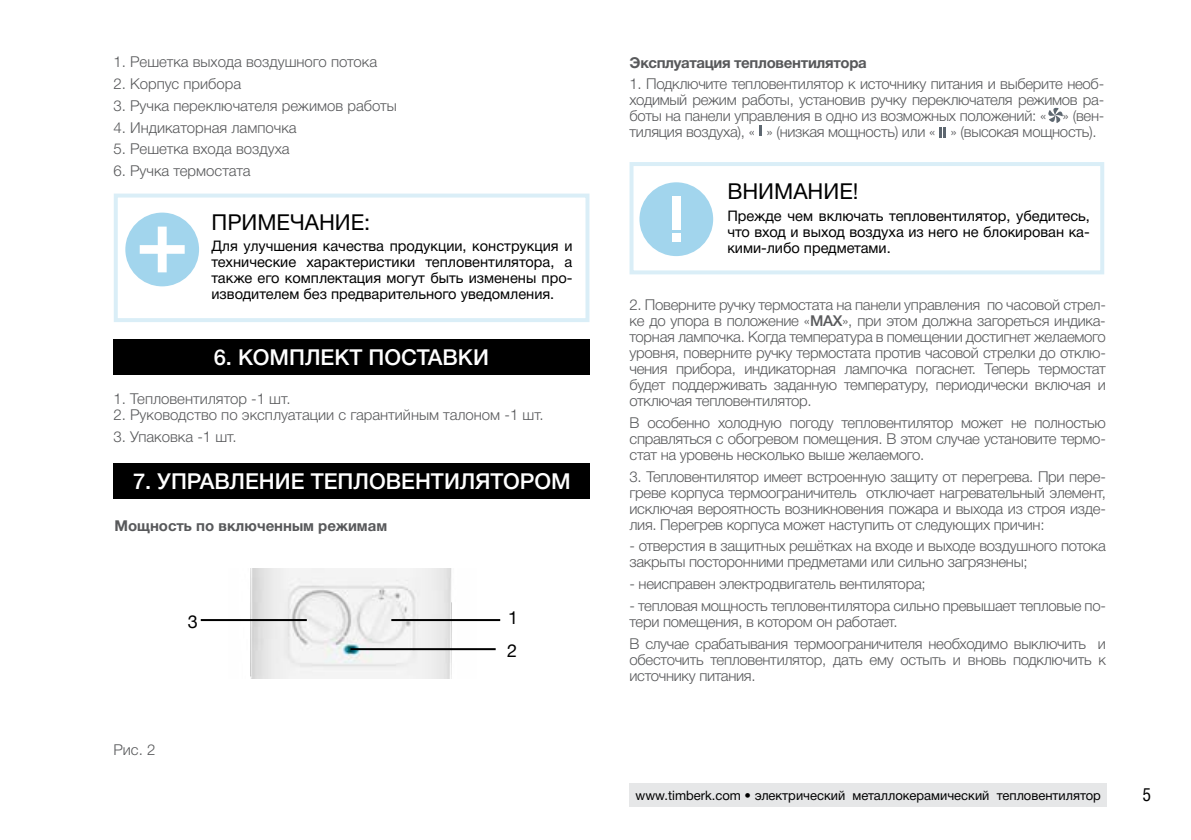
<style>
.page{position:relative;width:1191px;height:840px;background:#fff}
.page>*{position:absolute;margin:0;border:0;box-sizing:border-box;transform-origin:0 0}
.t1{font:500 22px "Helvetica Neue Cyr";color:#fff}
.t2{font:22px "Helvetica Neue Cyr";color:#000}
.t3{font:18px/32.6px "Helvetica Neue";color:#000}
.t4{font:18px "Helios Cond C";color:#000}
.t5{font:300 15px/16px "Helvetica Neue Cyr";letter-spacing:-.02em;color:#58595b;text-align:justify}
.t6{font:300 15px "Helvetica Neue Cyr";color:#58595b}
.t7{font:700 15px "Helvetica Neue Cyr";letter-spacing:-.02em;color:#58595b}
.t8{font:700 15px "Helvetica Neue Cyr";color:#58595b}
.t9{font:14.6px/16px "Helvetica Neue Cyr";color:#000;text-align:justify}
.t10{font:13px "Helvetica Neue Cyr";color:#000}
.s1{font-weight:500}
</style>
<div class="page">
<div style="left:113px;top:339px;width:476px;height:36px;background:#000"></div>
<div style="left:125px;top:212px;width:74px;height:74px;background:#a2d5ed;border-radius:50%"></div>
<svg style="left:140px;top:226px;width:45px;height:46px"></svg>
<div style="left:114px;top:193px;width:475px;height:129px;border:4px solid #a2d5ed"></div>
<div style="left:114px;top:463px;width:476px;height:35px;background:#000"></div>
<img style="left:228px;top:568px;width:249px;height:110px">
<hr style="left:391px;top:618px;width:109px;height:2px;background:#000">
<hr style="left:350px;top:647px;width:145px;height:2px;background:#000">
<hr style="left:201px;top:618px;width:106px;height:2px;background:#000">
<div style="left:629px;top:162px;width:475px;height:112px;border:4px solid #a2d5ed"></div>
<div style="left:639px;top:182px;width:74px;height:74px;background:#a2d5ed;border-radius:50%"></div>
<div style="left:672px;top:196px;width:9px;height:33px;background:#fff"></div>
<div style="left:672px;top:233px;width:9px;height:9px;background:#fff"></div>
<svg style="left:759px;top:125px;width:2px;height:11px"></svg>
<svg style="left:939px;top:127px;width:7px;height:11px"></svg>
<svg style="left:1048px;top:107px;width:15px;height:16px"></svg>
<div style="left:629px;top:782px;width:478px;height:24px;background:#e6e7e8"></div>
<p class="t6" style="left:113px;top:54px;width:265px">1. Решетка выхода воздушного потока</p>
<p class="t6" style="left:113px;top:76px;width:129px">2. Корпус прибора</p>
<p class="t6" style="left:113px;top:97px;width:285px">3. Ручка переключателя режимов работы</p>
<p class="t6" style="left:113px;top:119px;width:185px">4. Индикаторная лампочка</p>
<p class="t6" style="left:113px;top:141px;width:178px">5. Решетка входа воздуха</p>
<p class="t6" style="left:113px;top:162px;width:139px">6. Ручка термостата</p>
<h1 class="t2" style="left:211px;top:210px;width:160px">ПРИМЕЧАНИЕ:</h1>
<p class="t9" style="left:211px;top:238px;width:362px">Для улучшения качества продукции, конструкция и технические характеристики тепловентилятора, а также его комплектация могут быть изменены про&shy;изводителем без предварительного уведомления.</p>
<h1 class="t1" style="left:214px;top:345px;width:277px">6. КОМПЛЕКТ ПОСТАВКИ</h1>
<p class="t6" style="left:113px;top:390px;width:179px">1. Тепловентилятор -1 шт.</p>
<p class="t6" style="left:113px;top:406px;width:432px">2. Руководство по эксплуатации с гарантийным талоном -1 шт.</p>
<p class="t6" style="left:113px;top:428px;width:125px">3. Упаковка -1 шт.</p>
<h1 class="t1" style="left:133px;top:469px;width:439px">7. УПРАВЛЕНИЕ ТЕПЛОВЕНТИЛЯТОРОМ</h1>
<p class="t8" style="left:114px;top:517px;width:274px">Мощность по включенным режимам</p>
<p class="t3" style="left:188px;top:605px;width:12px">3</p>
<p class="t5" style="left:113px;top:741px;width:43px">Рис. 2</p>
<p class="t3" style="left:507px;top:601px;width:13px">1<br>2</p>
<p class="t7" style="left:629px;top:54px;width:239px">Эксплуатация тепловентилятора</p>
<p class="t5" style="left:629px;top:76px;width:476px">1. Подключите тепловентилятор к источнику питания и выберите необ&shy;ходимый режим работы, установив ручку переключателя режимов ра&shy;боты на панели управления в одно из возможных положений: « » (вен&shy;тиляция воздуха), « » (низкая мощность) или « » (высокая мощность).</p>
<h1 class="t2" style="left:727px;top:179px;width:133px">ВНИМАНИЕ!</h1>
<p class="t9" style="left:727px;top:208px;width:364px">Прежде чем включать тепловентилятор, убедитесь, что вход и выход воздуха из него не блокирован ка&shy;кими-либо предметами.</p>
<p class="t5" style="left:629px;top:297px;width:478px">2. Поверните ручку термостата на панели управления по часовой стрел&shy;ке до упора в положение «<span class="s1">MAX</span>», при этом должна загореться индика&shy;торная лампочка. Когда температура в помещении достигнет желаемого уровня, поверните ручку термостата против часовой стрелки до отклю&shy;чения прибора, индикаторная лампочка погаснет. Теперь термостат будет поддерживать заданную температуру, периодически включая и отключая тепловентилятор.</p>
<p class="t5" style="left:629px;top:414px;width:478px">В особенно холодную погоду тепловентилятор может не полностью справляться с обогревом помещения. В этом случае установите термо&shy;стат на уровень несколько выше желаемого.</p>
<p class="t5" style="left:629px;top:468px;width:478px">3. Тепловентилятор имеет встроенную защиту от перегрева. При пере&shy;греве корпуса термоограничитель отключает нагревательный элемент, исключая вероятность возникновения пожара и выхода из строя изде&shy;лия. Перегрев корпуса может наступить от следующих причин:</p>
<p class="t5" style="left:629px;top:538px;width:478px">- отверстия в защитных решётках на входе и выходе воздушного потока закрыты посторонними предметами или сильно загрязнены;</p>
<p class="t5" style="left:629px;top:575px;width:298px">- неисправен электродвигатель вентилятора;</p>
<p class="t5" style="left:629px;top:597px;width:478px">- тепловая мощность тепловентилятора сильно превышает тепловые по&shy;тери помещения, в котором он работает.</p>
<p class="t5" style="left:629px;top:635px;width:478px">В случае срабатывания термоограничителя необходимо выключить и обесточить тепловентилятор, дать ему остыть и вновь подключить к источнику питания.</p>
<p class="t10" style="left:635px;top:787px;width:467px">www.timberk.com • электрический металлокерамический тепловентилятор</p>
<p class="t4" style="left:1142px;top:783px;width:10px">5</p>
</div>
